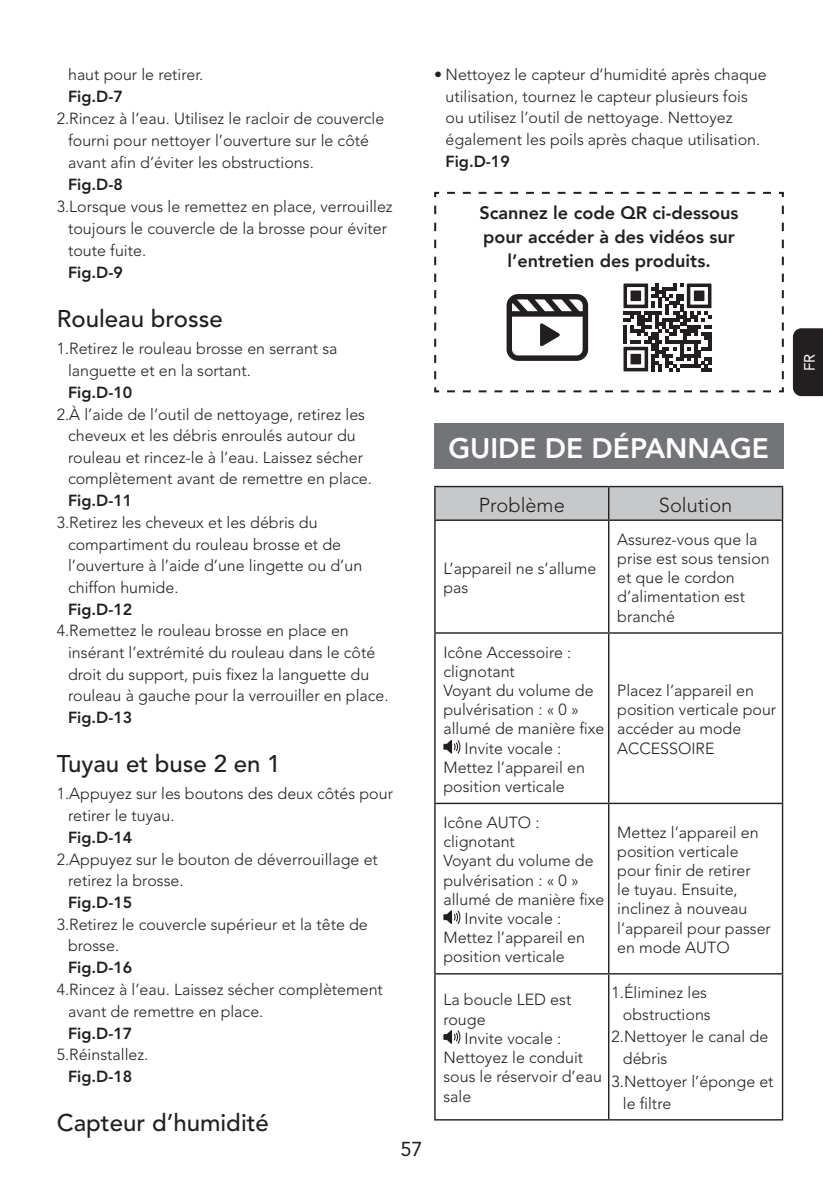
<style>
.page{position:relative;width:823px;height:1191px;background:#fff}
.page>*{position:absolute;margin:0;border:0;box-sizing:border-box;transform-origin:0 0}
.Header1{font:800 28px "Avenir LT Std";color:#fff}
.t1{font:500 24px "Avenir LT Std";color:#231f20}
.t2{font:300 20px "Avenir LT Std";color:#231f20}
.t3{font:20px "Avenir LT Std";color:#231f20}
.t4{font:800 18px/24px "Avenir";color:#231f20;text-align:center}
.t5{font:300 16px/19.2px "Avenir LT Std";color:#231f20}
.Body_8pt_加粗{font:800 16px "Avenir LT Std";color:#231f20}
.t6{font:15px "Avenir LT Std";color:#fff}
</style>
<div class="page">
<div style="left:792px;top:328px;width:30px;height:68px;background:#231f20"></div>
<svg style="left:434px;top:191px;width:350px;height:202px"></svg>
<div style="left:434px;top:423px;width:348px;height:46px;background:#727477"></div>
<div style="left:435px;top:487px;width:346px;height:32px;background:#c7c8ca"></div>
<hr style="left:434px;top:486px;width:174px;height:1px;background:#231f20">
<hr style="left:434px;top:487px;width:1px;height:32px;background:#231f20">
<hr style="left:608px;top:486px;width:174px;height:1px;background:#231f20">
<hr style="left:607px;top:487px;width:2px;height:32px;background:#231f20">
<hr style="left:781px;top:487px;width:1px;height:32px;background:#231f20">
<hr style="left:434px;top:519px;width:174px;height:2px;background:#231f20">
<hr style="left:608px;top:519px;width:174px;height:2px;background:#231f20">
<hr style="left:434px;top:521px;width:1px;height:111px;background:#231f20">
<hr style="left:607px;top:521px;width:2px;height:111px;background:#231f20">
<hr style="left:781px;top:521px;width:1px;height:111px;background:#231f20">
<hr style="left:434px;top:632px;width:174px;height:1px;background:#231f20">
<hr style="left:434px;top:633px;width:1px;height:169px;background:#231f20">
<hr style="left:608px;top:632px;width:174px;height:1px;background:#231f20">
<hr style="left:607px;top:633px;width:2px;height:169px;background:#231f20">
<hr style="left:781px;top:633px;width:1px;height:169px;background:#231f20">
<hr style="left:434px;top:802px;width:174px;height:2px;background:#231f20">
<hr style="left:434px;top:804px;width:1px;height:169px;background:#231f20">
<hr style="left:608px;top:802px;width:174px;height:2px;background:#231f20">
<hr style="left:607px;top:804px;width:2px;height:169px;background:#231f20">
<hr style="left:781px;top:804px;width:1px;height:169px;background:#231f20">
<hr style="left:434px;top:973px;width:174px;height:1px;background:#231f20">
<hr style="left:434px;top:974px;width:1px;height:145px;background:#231f20">
<hr style="left:608px;top:973px;width:174px;height:1px;background:#231f20">
<hr style="left:607px;top:974px;width:2px;height:145px;background:#231f20">
<hr style="left:781px;top:974px;width:1px;height:145px;background:#231f20">
<hr style="left:434px;top:1119px;width:174px;height:1px;background:#231f20">
<hr style="left:608px;top:1119px;width:174px;height:1px;background:#231f20">
<svg style="left:443px;top:739px;width:18px;height:15px"></svg>
<svg style="left:443px;top:910px;width:18px;height:14px"></svg>
<svg style="left:443px;top:1030px;width:18px;height:14px"></svg>
<p class="t5" style="left:68px;top:65px;width:137px">haut pour le retirer.</p>
<p class="Body_8pt_加粗" style="left:68px;top:87px;width:56px">Fig.D-7</p>
<p class="t5" style="left:68px;top:108px;width:317px;line-height:22px;text-indent:-11px">2.Rincez à l’eau. Utilisez le racloir de couvercle fourni pour nettoyer l’ouverture sur le côté avant afin d’éviter les obstructions.</p>
<p class="Body_8pt_加粗" style="left:68px;top:175px;width:56px">Fig.D-8</p>
<p class="t5" style="left:68px;top:196px;width:326px;line-height:22px;text-indent:-11px">3.Lorsque vous le remettez en place, verrouillez toujours le couvercle de la brosse pour éviter toute fuite.</p>
<p class="Body_8pt_加粗" style="left:68px;top:263px;width:56px">Fig.D-9</p>
<p class="t1" style="left:57px;top:305px;width:167px">Rouleau brosse</p>
<p class="t5" style="left:68px;top:338px;width:271px;line-height:21.6px;text-indent:-11px">1.Retirez le rouleau brosse en serrant sa languette et en la sortant.</p>
<p class="Body_8pt_加粗" style="left:68px;top:383px;width:66px">Fig.D-10</p>
<p class="t5" style="left:68px;top:403px;width:305px;line-height:21.6px;text-indent:-11px">2.À l’aide de l’outil de nettoyage, retirez les cheveux et les débris enroulés autour du rouleau et rincez-le à l’eau. Laissez sécher complètement avant de remettre en place.</p>
<p class="Body_8pt_加粗" style="left:68px;top:491px;width:66px">Fig.D-11</p>
<p class="t5" style="left:68px;top:512px;width:295px;line-height:21.6px;text-indent:-11px">3.Retirez les cheveux et les débris du compartiment du rouleau brosse et de l’ouverture à l’aide d’une lingette ou d’un chiffon humide.</p>
<p class="Body_8pt_加粗" style="left:68px;top:600px;width:66px">Fig.D-12</p>
<p class="t5" style="left:68px;top:620px;width:322px;line-height:21.6px;text-indent:-11px">4.Remettez le rouleau brosse en place en insérant l’extrémité du rouleau dans le côté droit du support, puis fixez la languette du rouleau à gauche pour la verrouiller en place.</p>
<p class="Body_8pt_加粗" style="left:68px;top:708px;width:66px">Fig.D-13</p>
<p class="t1" style="left:57px;top:750px;width:225px">Tuyau et buse 2 en 1</p>
<p class="t5" style="left:68px;top:783px;width:326px;line-height:21.6px;text-indent:-11px">1.Appuyez sur les boutons des deux côtés pour retirer le tuyau.</p>
<p class="Body_8pt_加粗" style="left:68px;top:828px;width:66px">Fig.D-14</p>
<p class="t5" style="left:68px;top:848px;width:311px;line-height:21.6px;text-indent:-11px">2.Appuyez sur le bouton de déverrouillage et retirez la brosse.</p>
<p class="Body_8pt_加粗" style="left:68px;top:893px;width:66px">Fig.D-15</p>
<p class="t5" style="left:68px;top:913px;width:301px;line-height:21.6px;text-indent:-11px">3.Retirez le couvercle supérieur et la tête de brosse.</p>
<p class="Body_8pt_加粗" style="left:68px;top:958px;width:66px">Fig.D-16</p>
<p class="t5" style="left:68px;top:978px;width:316px;line-height:21.6px;text-indent:-11px">4.Rincez à l’eau. Laissez sécher complètement avant de remettre en place.</p>
<p class="Body_8pt_加粗" style="left:68px;top:1023px;width:66px">Fig.D-17</p>
<p class="t5" style="left:57px;top:1045px;width:93px">5.Réinstallez.</p>
<p class="Body_8pt_加粗" style="left:68px;top:1067px;width:66px">Fig.D-18</p>
<p class="t1" style="left:57px;top:1108px;width:214px">Capteur d’humidité</p>
<p class="t3" style="left:400px;top:1137px;width:24px">57</p>
<p class="t5" style="left:445px;top:64px;width:322px;line-height:21.6px;text-indent:-11px">• Nettoyez le capteur d’humidité après chaque utilisation, tournez le capteur plusieurs fois ou utilisez l’outil de nettoyage. Nettoyez également les poils après chaque utilisation.</p>
<p class="Body_8pt_加粗" style="left:445px;top:152px;width:66px">Fig.D-19</p>
<p class="t4" style="left:479px;top:201px;width:260px">Scannez le code QR ci-dessous pour accéder à des vidéos sur l’entretien des produits.</p>
<p class="Header1" style="left:448px;top:431px;width:322px">GUIDE DE DÉPANNAGE</p>
<p class="t2" style="left:478px;top:493px;width:87px">Problème</p>
<p class="t2" style="left:658px;top:493px;width:75px">Solution</p>
<p class="t5" style="left:443px;top:558px;width:154px">L’appareil ne s’allume pas</p>
<p class="t5" style="left:617px;top:530px;width:154px">Assurez-vous que la prise est sous tension et que le cordon d’alimentation est branché</p>
<p class="t5" style="left:443px;top:642px;width:129px">Icône Accessoire : clignotant</p>
<p class="t5" style="left:443px;top:681px;width:162px">Voyant du volume de pulvérisation : « 0 » allumé de manière fixe</p>
<p class="t5" style="left:464px;top:738px;width:98px">Invite vocale :</p>
<p class="t5" style="left:443px;top:758px;width:143px">Mettez l’appareil en position verticale</p>
<p class="t5" style="left:443px;top:813px;width:98px">Icône AUTO : clignotant</p>
<p class="t5" style="left:443px;top:851px;width:162px">Voyant du volume de pulvérisation : « 0 » allumé de manière fixe</p>
<p class="t5" style="left:464px;top:909px;width:98px">Invite vocale :</p>
<p class="t5" style="left:443px;top:928px;width:143px">Mettez l’appareil en position verticale</p>
<p class="t5" style="left:443px;top:990px;width:129px">La boucle LED est rouge</p>
<p class="t5" style="left:464px;top:1028px;width:98px">Invite vocale :</p>
<p class="t5" style="left:443px;top:1048px;width:160px">Nettoyez le conduit sous le réservoir d’eau sale</p>
<p class="t5" style="left:617px;top:681px;width:160px">Placez l’appareil en position verticale pour accéder au mode<br>ACCESSOIRE</p>
<p class="t5" style="left:617px;top:822px;width:155px">Mettez l’appareil en position verticale pour finir de retirer<br>le tuyau. Ensuite, inclinez à nouveau l’appareil pour passer en mode AUTO</p>
<p class="t5" style="left:611px;top:982px;width:101px;line-height:22px;text-align:right">1.Éliminez les obstructions</p>
<p class="t5" style="left:622px;top:1026px;width:147px;line-height:22px;text-indent:-11px">2.Nettoyer le canal de débris</p>
<p class="t5" style="left:622px;top:1070px;width:152px;line-height:22px;text-indent:-11px">3.Nettoyer l’éponge et le filtre</p>
<p class="t6" style="left:800px;top:371px;width:19px;rotate:-90deg">FR</p>
</div>
